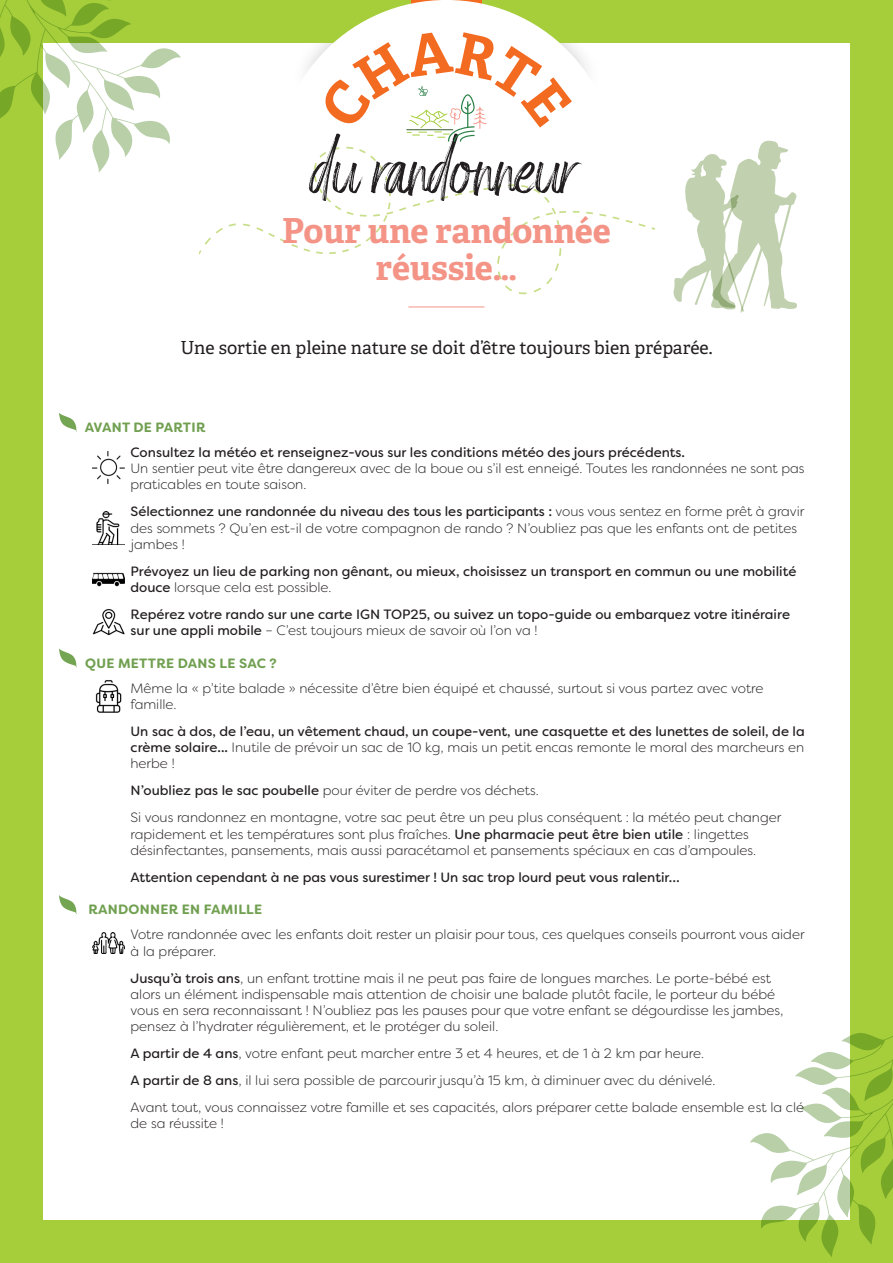
<style>
.page{position:relative;width:893px;height:1263px;background:#fff}
.page>*{position:absolute;margin:0;border:0;box-sizing:border-box;transform-origin:0 0}
.SUR-TITRE_MANO{font:85.35px "Amsterdam Signature";letter-spacing:-.04em;color:#231f20}
.TITRE_LEAD{font:700 34.5px/37px "Adelle";letter-spacing:-.015em;color:#f49487;text-align:center}
.t1{font:18px "Adelle";color:#231f20}
.t2{font:300 13.5px/16.2px "Filson Soft";color:#231f20}
.t3{font:13.5px/16.2px "Filson Soft";color:#231f20}
.t4{font:700 13.5px "Filson Soft";letter-spacing:.02em;color:#71a051}
.s1{font-weight:400}
.s2{font-weight:300}
</style>
<div class="page">
<div style="left:0;top:0;width:893px;height:43px;background:#a6ce3b"></div>
<div style="left:0;top:1220px;width:893px;height:43px;background:#a6ce3b"></div>
<div style="left:0;top:0;width:43px;height:1263px;background:#a6ce3b"></div>
<div style="left:850px;top:0;width:43px;height:1263px;background:#a6ce3b"></div>
<svg style="left:411px;top:0;width:71px;height:4px"></svg>
<div style="left:276px;top:0;width:341px;height:341px;background:#fff;border-radius:50%"></div>
<hr style="left:408px;top:307px;width:77px;height:1px;background:#f49487">
<svg style="left:673px;top:140px;width:124px;height:173px"></svg>
<svg style="left:0;top:0;width:181px;height:172px"></svg>
<svg style="left:59px;top:413px;width:18px;height:19px"></svg>
<svg style="left:59px;top:649px;width:18px;height:19px"></svg>
<svg style="left:59px;top:895px;width:18px;height:19px"></svg>
<img style="left:92px;top:451px;width:33px;height:33px">
<img style="left:92px;top:511px;width:33px;height:34px">
<img style="left:92px;top:572px;width:33px;height:15px">
<img style="left:92px;top:609px;width:33px;height:27px">
<img style="left:95px;top:680px;width:27px;height:33px">
<img style="left:92px;top:933px;width:33px;height:21px">
<svg style="left:750px;top:1033px;width:143px;height:224px"></svg>
<svg style="left:268px;top:13px;width:378px;height:281px"></svg>
<p class="SUR-TITRE_MANO" style="left:311px;top:122px;width:272px">du randonneur</p>
<p class="TITRE_LEAD" style="left:282px;top:212px;width:330px">Pour une randonnée réussie…</p>
<p class="t1" style="left:180px;top:337px;width:533px">Une sortie en pleine nature se doit d’être toujours bien préparée.</p>
<p class="t4" style="left:85px;top:418px;width:122px">AVANT DE PARTIR</p>
<p class="t2" style="left:131px;top:444px;width:675px"><span class="s1">Consultez la météo et renseignez-vous sur les conditions météo des jours précédents.<br></span>Un sentier peut vite être dangereux avec de la boue ou s’il est enneigé. Toutes les randonnées ne sont pas praticables en toute saison.</p>
<p class="t2" style="left:131px;top:503px;width:675px"><span class="s1">Sélectionnez une randonnée du niveau des tous les participants :</span> vous vous sentez en forme prêt à gravir des sommets ? Qu’en est-il de votre compagnon de rando ? N’oubliez pas que les enfants ont de petites jambes !</p>
<p class="t3" style="left:131px;top:563px;width:667px">Prévoyez un lieu de parking non gênant, ou mieux, choisissez un transport en commun ou une mobilité douce <span class="s2">lorsque cela est possible.</span></p>
<p class="t3" style="left:131px;top:606px;width:661px">Repérez votre rando sur une carte IGN TOP25, ou suivez un topo-guide ou embarquez votre itinéraire sur une appli mobile <span class="s2">– C’est toujours mieux de savoir où l’on va !</span></p>
<p class="t4" style="left:85px;top:654px;width:193px">QUE METTRE DANS LE SAC ?</p>
<p class="t2" style="left:131px;top:680px;width:634px">Même la « p’tite balade » nécessite d’être bien équipé et chaussé, surtout si vous partez avec votre famille.</p>
<p class="t3" style="left:131px;top:723px;width:676px;text-align:justify">Un sac à dos, de l’eau, un vêtement chaud, un coupe-vent, une casquette et des lunettes de soleil, de la crème solaire... <span class="s2">Inutile de prévoir un sac de 10 kg, mais un petit encas remonte le moral des marcheurs en herbe !</span></p>
<p class="t2" style="left:131px;top:782px;width:410px"><span class="s1">N’oubliez pas le sac poubelle</span> pour éviter de perdre vos déchets.</p>
<p class="t2" style="left:131px;top:809px;width:652px">Si vous randonnez en montagne, votre sac peut être un peu plus conséquent : la météo peut changer rapidement et les températures sont plus fraîches. <span class="s1">Une pharmacie peut être bien utile</span> : lingettes désinfectantes, pansements, mais aussi paracétamol et pansements spéciaux en cas d’ampoules.</p>
<p class="t3" style="left:131px;top:869px;width:551px">Attention cependant à ne pas vous surestimer ! Un sac trop lourd peut vous ralentir…</p>
<p class="t4" style="left:88px;top:901px;width:175px">RANDONNER EN FAMILLE</p>
<p class="t2" style="left:131px;top:926px;width:675px">Votre randonnée avec les enfants doit rester un plaisir pour tous, ces quelques conseils pourront vous aider à la préparer.</p>
<p class="t2" style="left:131px;top:970px;width:654px"><span class="s1">Jusqu’à trois ans</span>, un enfant trottine mais il ne peut pas faire de longues marches. Le porte-bébé est alors un élément indispensable mais attention de choisir une balade plutôt facile, le porteur du bébé vous en sera reconnaissant ! N’oubliez pas les pauses pour que votre enfant se dégourdisse les jambes, pensez à l’hydrater régulièrement, et le protéger du soleil.</p>
<p class="t2" style="left:131px;top:1045px;width:575px"><span class="s1">A partir de 4 ans</span>, votre enfant peut marcher entre 3 et 4 heures, et de 1 à 2 km par heure.</p>
<p class="t2" style="left:131px;top:1072px;width:586px"><span class="s1">A partir de 8 ans</span>, il lui sera possible de parcourir jusqu’à 15 km, à diminuer avec du dénivelé.</p>
<p class="t2" style="left:131px;top:1099px;width:675px">Avant tout, vous connaissez votre famille et ses capacités, alors préparer cette balade ensemble est la clé de sa réussite !</p>
</div>
